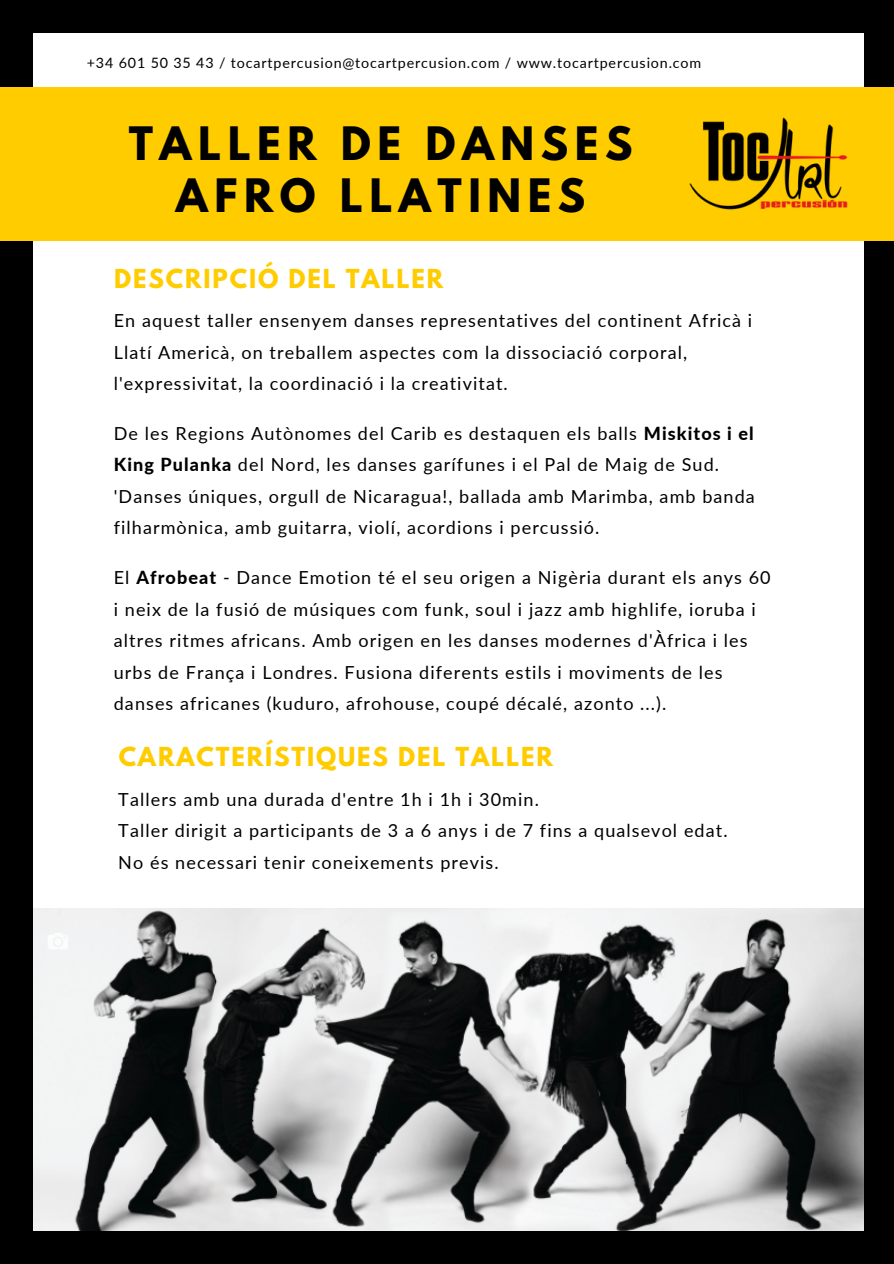
<style>
.page{position:relative;width:894px;height:1264px;background:#fff}
.page>*{position:absolute;margin:0;border:0;box-sizing:border-box;transform-origin:0 0}
.t1{font:700 40.8px/51.8px "League Spartan";letter-spacing:.16em;color:#000;text-align:center}
.t2{font:700 23.1px "League Spartan";letter-spacing:.08em;color:#fc0}
.t3{font:18px/31.5px "Lato";letter-spacing:.06em;color:#000}
.t4{font:14.25px "Lato";letter-spacing:.06em;color:#000}
.s1{font-weight:800}
</style>
<div class="page">
<div style="left:0;top:0;width:893px;height:1263px;background:#000"></div>
<div style="left:34px;top:33px;width:829px;height:1197px;background:#fff"></div>
<div style="left:0;top:87px;width:893px;height:153px;background:#fc0"></div>
<img style="left:34px;top:908px;width:829px;height:322px">
<img style="left:647px;top:75px;width:246px;height:177px">
<p class="t4" style="left:87px;top:54px;width:616px">+34 601 50 35 43 / tocartpercusion@tocartpercusion.com / www.tocartpercusion.com</p>
<h3 class="t1" style="left:129px;top:123px;width:505px">TALLER DE DANSES<br>AFRO LLATINES</h3>
<p class="t2" style="left:114px;top:267px;width:330px">DESCRIPCIÓ DEL TALLER</p>
<p class="t3" style="left:114px;top:304px;width:639px">En aquest taller ensenyem danses representatives del continent Africà i<br>Llatí Americà, on treballem aspectes com la dissociació corporal, l'expressivitat, la coordinació i la creativitat.</p>
<h2 class="t3" style="left:114px;top:417px;width:642px">De les Regions Autònomes del Carib es destaquen els balls <span class="s1">Miskitos i el King Pulanka</span> del Nord, les danses garífunes i el Pal de Maig de Sud. 'Danses úniques, orgull de Nicaragua!, ballada amb Marimba, amb banda filharmònica, amb guitarra, violí, acordions i percussió.</h2>
<h3 class="t3" style="left:114px;top:561px;width:658px">El <span class="s1">Afrobeat</span> - Dance Emotion té el seu origen a Nigèria durant els anys 60 i neix de la fusió de músiques com funk, soul i jazz amb highlife, ioruba i altres ritmes africans. Amb origen en les danses modernes d'Àfrica i les urbs de França i Londres. Fusiona diferents estils i moviments de les danses africanes (kuduro, afrohouse, coupé décalé, azonto ...).</h3>
<h3 class="t2" style="left:119px;top:745px;width:435px">CARACTERÍSTIQUES DEL TALLER</h3>
<h2 class="t3" style="left:118px;top:783px;width:610px">Tallers amb una durada d'entre 1h i 1h i 30min.<br>Taller dirigit a participants de 3 a 6 anys i de 7 fins a qualsevol edat.<br>No és necessari tenir coneixements previs.</h2>
</div>
